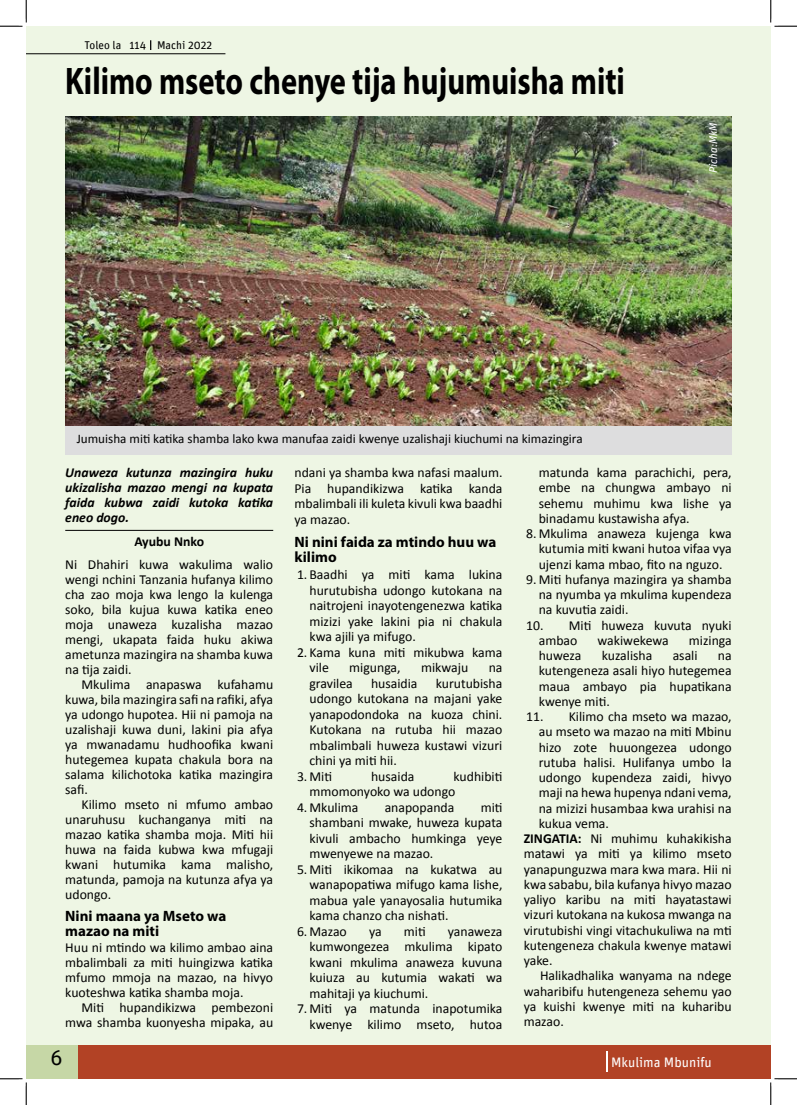
<style>
.page{position:relative;width:797px;height:1105px;background:#fff}
.page>*{position:absolute;margin:0;border:0;box-sizing:border-box;transform-origin:0 0}
.t1{font:700 38.5px "Myriad Pro";color:#000;scale:.79 1}
.t2{font:21.25px "Unit";color:#000}
.t3{font:700 15px/15px "Myriad Pro";color:#000}
.t4{font:13.75px/15.5px "Calibri";color:#000;text-align:justify}
.t5{font:italic 700 13.75px/15px "Calibri";color:#000;text-align:justify}
.t6{font:13.75px "Unit";color:#fff}
.t7{font:700 13.75px "Calibri";color:#000}
.t8{font:13.12px "Calibri";color:#000}
.t9{font:11.25px "Unit";color:#000}
.t10{font:italic 11.25px "FF Unit Pro";color:#fff}
.s1{font-weight:700}
</style>
<div class="page">
<div style="left:78px;top:1045px;width:692px;height:34px;background:#b24225"></div>
<div style="left:26px;top:1045px;width:52px;height:34px;background:#c6d7a6"></div>
<hr style="left:606px;top:1052px;width:2px;height:20px;background:#fff">
<div style="left:26px;top:26px;width:744px;height:1019px;background:#eef6e4"></div>
<hr style="left:65px;top:530px;width:208px;height:1px;background:#000">
<div style="left:65px;top:425px;width:666px;height:29px;background:#ddddde"></div>
<hr style="left:26px;top:54px;width:199px;height:1px;background:#000">
<img style="left:65px;top:117px;width:666px;height:308px">
<svg style="left:0;top:0;width:27px;height:27px"></svg>
<svg style="left:0;top:1078px;width:27px;height:27px"></svg>
<svg style="left:770px;top:0;width:27px;height:27px"></svg>
<svg style="left:770px;top:1078px;width:27px;height:27px"></svg>
<p class="t9" style="left:84px;top:39px;width:129px">Toleo la 114 Machi 2022</p>
<h1 class="t1" style="left:65px;top:56px;width:710px">Kilimo mseto chenye tija hujumuisha miti</h1>
<p class="t10" style="left:705px;top:173px;width:52px;rotate:-90deg">Picha:MkM</p>
<p class="t8" style="left:77px;top:430px;width:507px">Jumuisha miti katika shamba lako kwa manufaa zaidi kwenye uzalishaji kiuchumi na kimazingira</p>
<p class="t5" style="left:65px;top:465px;width:209px">Unaweza kutunza mazingira huku ukizalisha mazao mengi na kupata faida kubwa zaidi kutoka katika eneo dogo.</p>
<p class="t7" style="left:134px;top:533px;width:71px">Ayubu Nnko</p>
<p class="t4" style="left:65px;top:556px;width:209px;line-height:15px">Ni Dhahiri kuwa wakulima walio wengi nchini Tanzania hufanya kilimo cha zao moja kwa lengo la kulenga soko, bila kujua kuwa katika eneo moja unaweza kuzalisha mazao mengi, ukapata faida huku akiwa ametunza mazingira na shamba kuwa na tija zaidi.</p>
<p class="t4" style="left:65px;top:676px;width:209px;line-height:15px;text-indent:16px">Mkulima anapaswa kufahamu kuwa, bila mazingira safi na rafiki, afya ya udongo hupotea. Hii ni pamoja na uzalishaji kuwa duni, lakini pia afya ya mwanadamu hudhoofika kwani hutegemea kupata chakula bora na salama kilichotoka katika mazingira safi.</p>
<p class="t4" style="left:65px;top:796px;width:209px;line-height:15px;text-indent:16px">Kilimo mseto ni mfumo ambao unaruhusu kuchanganya miti na mazao katika shamba moja. Miti hii huwa na faida kubwa kwa mfugaji kwani hutumika kama malisho, matunda, pamoja na kutunza afya ya udongo.</p>
<p class="t3" style="left:65px;top:908px;width:163px">Nini maana ya Mseto wa mazao na miti</p>
<p class="t4" style="left:65px;top:940px;width:209px;line-height:15px">Huu ni mtindo wa kilimo ambao aina mbalimbali za miti huingizwa katika mfumo mmoja na mazao, na hivyo kuoteshwa katika shamba moja.</p>
<p class="t4" style="left:65px;top:1000px;width:209px;line-height:15px;text-align:right">Miti hupandikizwa pembezoni mwa shamba kuonyesha mipaka, au</p>
<p class="t4" style="left:294px;top:464px;width:209px">ndani ya shamba kwa nafasi maalum.<br>Pia hupandikizwa katika kanda mbalimbali ili kuleta kivuli kwa baadhi ya mazao.</p>
<p class="t3" style="left:294px;top:533px;width:203px;line-height:15.5px">Ni nini faida za mtindo huu wa kilimo</p>
<p class="t4" style="left:309px;top:566px;width:194px;text-indent:-12px">1. Baadhi ya miti kama lukina hurutubisha udongo kutokana na naitrojeni inayotengenezwa katika mizizi yake lakini pia ni chakula kwa ajili ya mifugo.</p>
<p class="t4" style="left:309px;top:644px;width:194px;text-indent:-12px">2. Kama kuna miti mikubwa kama vile</p>
<p class="t4" style="left:349px;top:659px;width:53px">migunga,</p>
<p class="t4" style="left:421px;top:659px;width:49px">mikwaju</p>
<p class="t4" style="left:488px;top:659px;width:15px">na</p>
<p class="t4" style="left:309px;top:674px;width:45px">gravilea</p>
<p class="t4" style="left:371px;top:674px;width:48px">husaidia</p>
<p class="t4" style="left:309px;top:674px;width:194px;text-indent:126px">kurutubisha udongo kutokana na majani yake yanapodondoka na kuoza chini.<br>Kutokana na rutuba hii mazao mbalimbali huweza kustawi vizuri chini ya miti hii.</p>
<p class="t4" style="left:297px;top:767px;width:37px">3. Miti</p>
<p class="t4" style="left:371px;top:767px;width:45px">husaida</p>
<p class="t4" style="left:309px;top:767px;width:194px;text-indent:144px">kudhibiti mmomonyoko wa udongo</p>
<p class="t4" style="left:297px;top:798px;width:63px">4. Mkulima</p>
<p class="t4" style="left:385px;top:798px;width:71px">anapopanda</p>
<p class="t4" style="left:309px;top:798px;width:194px;text-indent:171px">miti shambani mwake, huweza kupata kivuli ambacho humkinga yeye mwenyewe na mazao.</p>
<p class="t4" style="left:309px;top:860px;width:194px;text-indent:-12px">5. Miti ikikomaa na kukatwa au wanapopatiwa mifugo kama lishe, mabua yale yanayosalia hutumika kama chanzo cha nishati.</p>
<p class="t4" style="left:297px;top:922px;width:51px">6. Mazao</p>
<p class="t4" style="left:369px;top:922px;width:14px">ya</p>
<p class="t4" style="left:404px;top:922px;width:23px">miti</p>
<p class="t4" style="left:309px;top:922px;width:194px;text-indent:138px">yanaweza kumwongezea mkulima kipato kwani mkulima anaweza kuvuna kuiuza au kutumia wakati wa mahitaji ya kiuchumi.</p>
<p class="t4" style="left:297px;top:1000px;width:207px;text-align:right">7. Miti ya matunda inapotumika kwenye kilimo mseto, hutoa</p>
<p class="t4" style="left:538px;top:464px;width:194px">matunda kama parachichi, pera, embe na chungwa ambayo ni sehemu muhimu kwa lishe ya binadamu kustawisha afya.</p>
<p class="t4" style="left:538px;top:525px;width:194px;text-indent:-12px">8. Mkulima anaweza kujenga kwa kutumia miti kwani hutoa vifaa vya ujenzi kama mbao, fito na nguzo.</p>
<p class="t4" style="left:538px;top:571px;width:194px;text-indent:-12px">9. Miti hufanya mazingira ya shamba na nyumba ya mkulima kupendeza na kuvutia zaidi.</p>
<p class="t4" style="left:538px;top:617px;width:194px;text-indent:-12px">10. Miti huweza kuvuta nyuki ambao</p>
<p class="t4" style="left:597px;top:632px;width:73px">wakiwekewa</p>
<p class="t4" style="left:689px;top:632px;width:44px">mizinga</p>
<p class="t4" style="left:538px;top:647px;width:44px">huweza</p>
<p class="t4" style="left:601px;top:647px;width:52px">kuzalisha</p>
<p class="t4" style="left:672px;top:647px;width:26px">asali</p>
<p class="t4" style="left:538px;top:647px;width:194px;text-indent:179px">na kutengeneza asali hiyo hutegemea maua ambayo pia hupatikana kwenye miti.</p>
<p class="t4" style="left:526px;top:708px;width:207px">11. Kilimo cha mseto wa mazao,</p>
<p class="t4" style="left:538px;top:723px;width:194px">au mseto wa mazao na miti Mbinu</p>
<p class="t4" style="left:538px;top:739px;width:194px">hizo zote huuongezea udongo</p>
<p class="t4" style="left:538px;top:754px;width:194px">rutuba halisi. Hulifanya umbo la</p>
<p class="t4" style="left:538px;top:769px;width:194px">udongo kupendeza zaidi, hivyo</p>
<p class="t4" style="left:538px;top:784px;width:194px">maji na hewa hupenya ndani vema,</p>
<p class="t4" style="left:538px;top:800px;width:194px">na mizizi husambaa kwa urahisi na</p>
<p class="t4" style="left:538px;top:815px;width:72px">kukua vema.</p>
<p class="t4" style="left:523px;top:830px;width:209px"><span class="s1">ZINGATIA:</span> Ni muhimu kuhakikisha</p>
<p class="t4" style="left:523px;top:845px;width:209px">matawi ya miti ya kilimo mseto</p>
<p class="t4" style="left:523px;top:861px;width:209px">yanapunguzwa mara kwa mara. Hii ni</p>
<p class="t4" style="left:523px;top:876px;width:209px">kwa sababu, bila kufanya hivyo mazao</p>
<p class="t4" style="left:523px;top:891px;width:209px">yaliyo karibu na miti hayatastawi</p>
<p class="t4" style="left:523px;top:906px;width:209px">vizuri kutokana na kukosa mwanga na</p>
<p class="t4" style="left:523px;top:922px;width:209px">virutubishi vingi vitachukuliwa na mti</p>
<p class="t4" style="left:523px;top:937px;width:209px">kutengeneza chakula kwenye matawi</p>
<p class="t4" style="left:523px;top:952px;width:30px">yake.</p>
<p class="t4" style="left:540px;top:967px;width:193px">Halikadhalika wanyama na ndege</p>
<p class="t4" style="left:523px;top:983px;width:209px">waharibifu hutengeneza sehemu yao</p>
<p class="t4" style="left:523px;top:998px;width:209px">ya kuishi kwenye miti na kuharibu</p>
<p class="t4" style="left:523px;top:1013px;width:42px">mazao.</p>
<h2 class="t2" style="left:50px;top:1045px;width:14px">6</h2>
<p class="t6" style="left:611px;top:1054px;width:102px">Mkulima Mbunifu</p>
</div>
